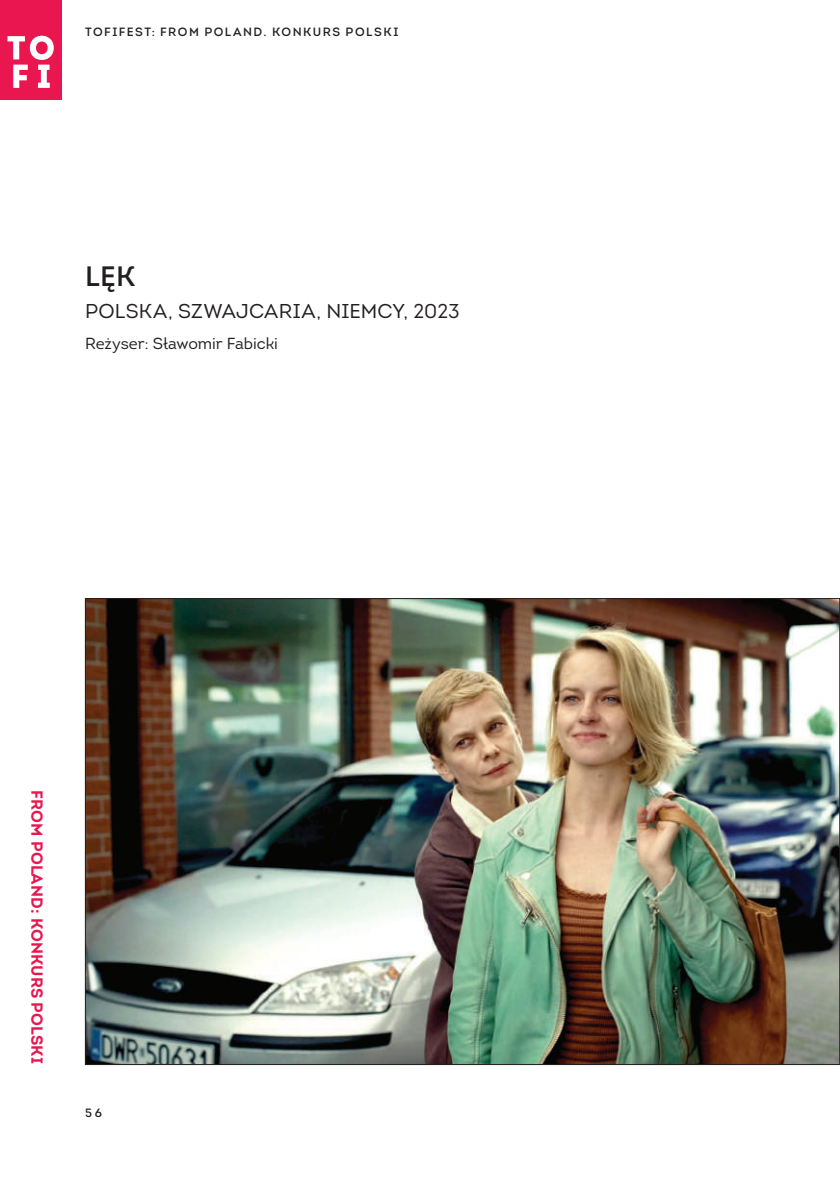
<style>
.page{position:relative;width:840px;height:1191px;background:#fff}
.page>*{position:absolute;margin:0;border:0;box-sizing:border-box;transform-origin:0 0}
.t1{font:28px "Intro Regular Caps";color:#231f20}
.t2{font:20px "Intro Book Caps";letter-spacing:.01em;color:#231f20}
.t3{font:16px "Intro Bold Caps";letter-spacing:.01em;color:#e9164f}
.t4{font:16px "Intro";letter-spacing:-.005em;color:#231f20}
.t5{font:12px "Intro";letter-spacing:.125em;color:#231f20}
</style>
<div class="page">
<img style="left:87px;top:600px;width:750px;height:462px">
<div style="left:0;top:0;width:61px;height:100px;background:#e9164f"></div>
<svg style="left:7px;top:36px;width:47px;height:52px"></svg>
<p class="t5" style="left:85px;top:24px;width:314px">TOFIFEST: FROM POL AND. KONKURS POLSKI</p>
<h1 class="t1" style="left:85px;top:259px;width:52px">LĘK</h1>
<h2 class="t2" style="left:85px;top:298px;width:376px">POLSKA, SZWAJCARIA, NIEMCY, 2023</h2>
<h3 class="t4" style="left:85px;top:334px;width:194px">Reżyser: Sławomir Fabicki</h3>
<h3 class="t3" style="left:47px;top:790px;width:275px;rotate:90deg">FROM POLAND: KONKURS POLSKI</h3>
<p class="t5" style="left:85px;top:1105px;width:18px">56</p>
</div>
